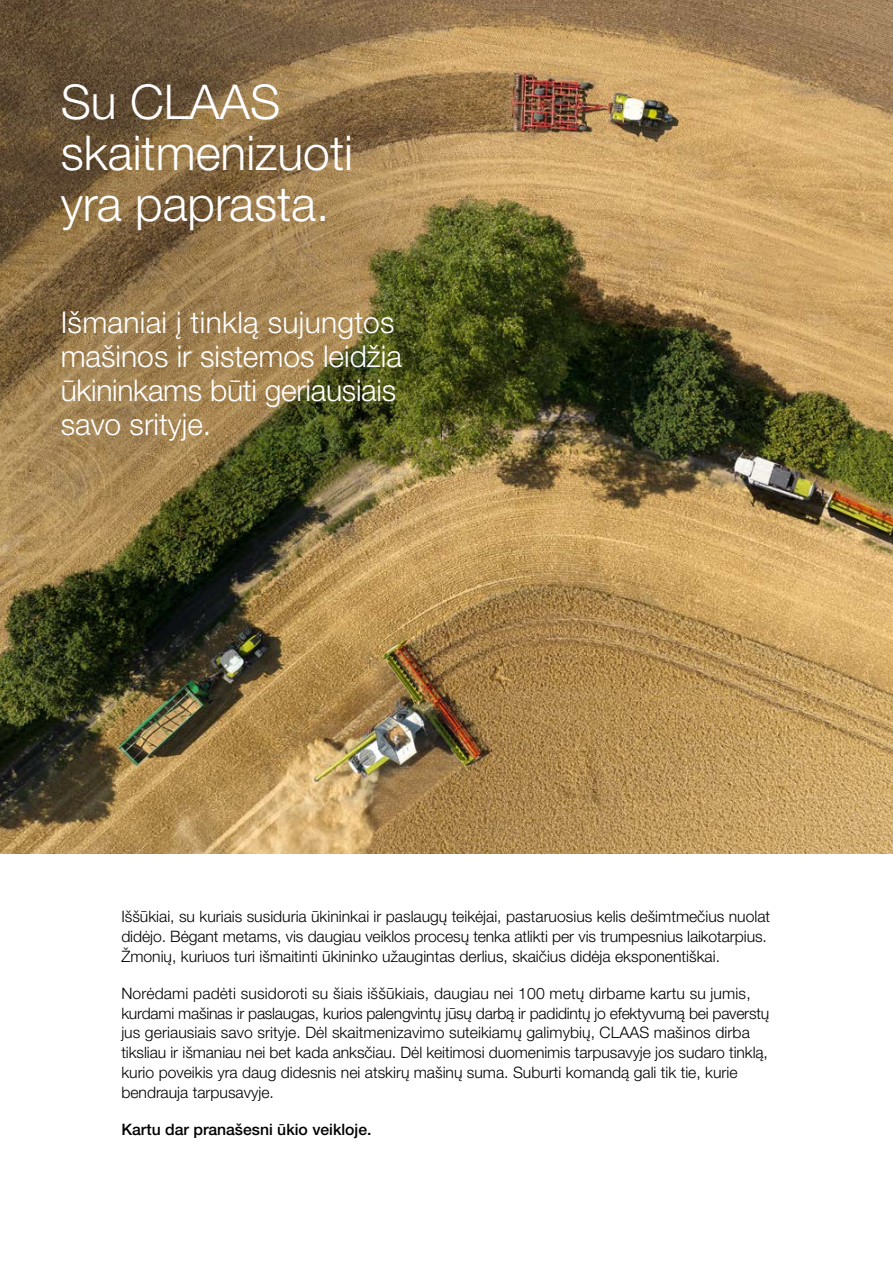
<style>
.page{position:relative;width:893px;height:1263px;background:#fff}
.page>*{position:absolute;margin:0;border:0;box-sizing:border-box;transform-origin:0 0}
.t1{font:300 48px/51px "CLAAS Helvetica Neue";color:#fff}
.t2{font:300 30px/34.2px "CLAAS Helvetica Neue";color:#fff}
.t3{font:300 15.75px/20px "CLAAS Helvetica Neue";color:#000}
.t4{font:500 15.75px "CLAAS Helvetica Neue";color:#000}
</style>
<div class="page">
<img style="left:0;top:0;width:893px;height:853px">
<img style="left:0;top:0;width:507px;height:657px">
<h1 class="t1" style="left:61px;top:78px;width:294px">Su CLAAS skaitmenizuoti yra paprasta.</h1>
<h2 class="t2" style="left:61px;top:306px;width:343px">Išmaniai į tinklą sujungtos mašinos ir sistemos leidžia ūkininkams būti geriausiais savo srityje.</h2>
<p class="t3" style="left:121px;top:906px;width:650px">Iššūkiai, su kuriais susiduria ūkininkai ir paslaugų teikėjai, pastaruosius kelis dešimtmečius nuolat didėjo. Bėgant metams, vis daugiau veiklos procesų tenka atlikti per vis trumpesnius laikotarpius.<br>Žmonių, kuriuos turi išmaitinti ūkininko užaugintas derlius, skaičius didėja eksponentiškai.</p>
<p class="t3" style="left:121px;top:983px;width:649px">Norėdami padėti susidoroti su šiais iššūkiais, daugiau nei 100 metų dirbame kartu su jumis, kurdami mašinas ir paslaugas, kurios palengvintų jūsų darbą ir padidintų jo efektyvumą bei paverstų jus geriausiais savo srityje. Dėl skaitmenizavimo suteikiamų galimybių, CLAAS mašinos dirba tiksliau ir išmaniau nei bet kada anksčiau. Dėl keitimosi duomenimis tarpusavyje jos sudaro tinklą, kurio poveikis yra daug didesnis nei atskirų mašinų suma. Suburti komandą gali tik tie, kurie bendrauja tarpusavyje.</p>
<p class="t4" style="left:121px;top:1119px;width:252px">Kartu dar pranašesni ūkio veikloje.</p>
</div>
